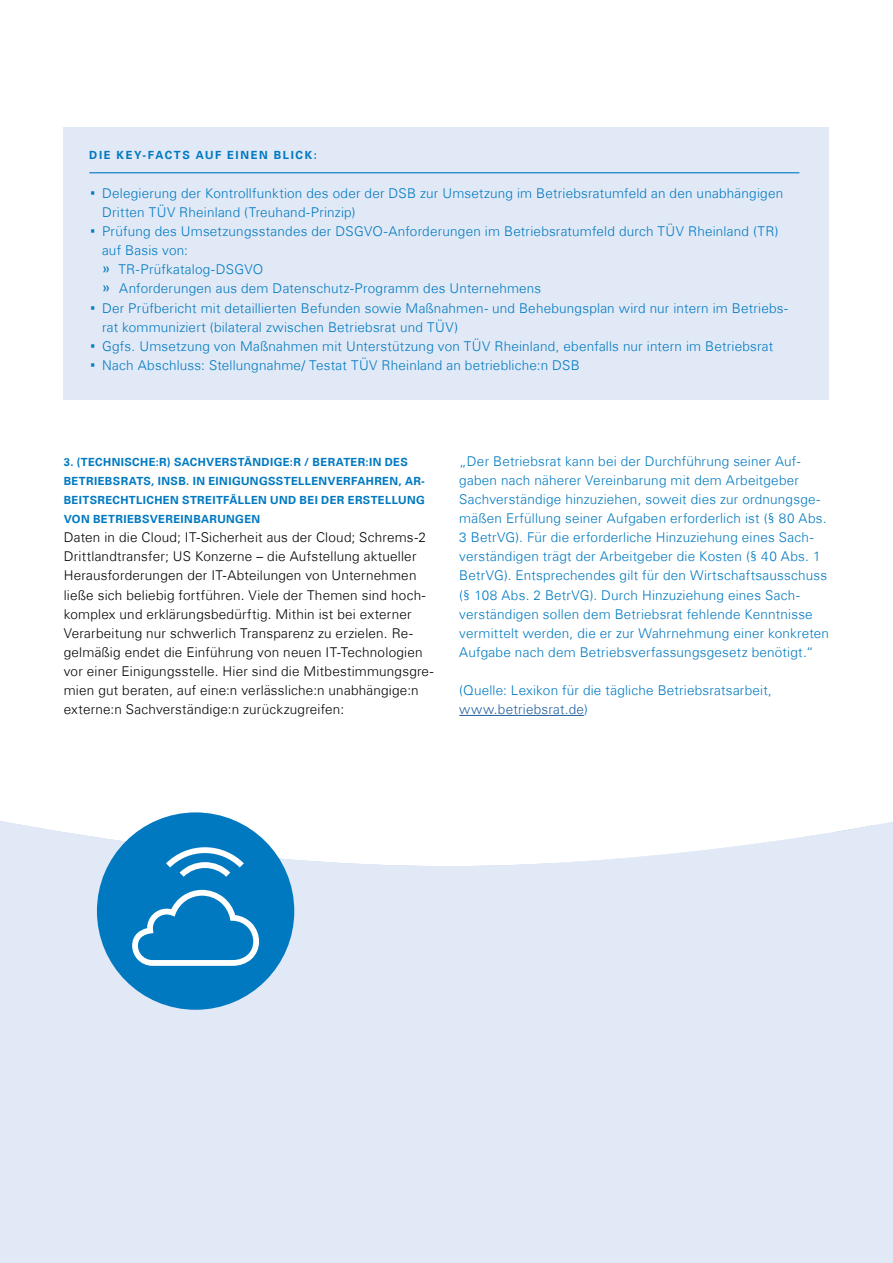
<style>
.page{position:relative;width:893px;height:1263px;background:#fff}
.page>*{position:absolute;margin:0;border:0;box-sizing:border-box;transform-origin:0 0}
.t1{font:300 13.5px/19.2px "Univers Com 45";letter-spacing:.015em;color:#0079c1}
.t2{font:300 13.5px/19.2px "Univers Com 45";letter-spacing:.015em;color:#000}
.t3{font:700 11.25px/19.2px "Univers Com 65";letter-spacing:.035em;color:#0079c1}
.t4{font:700 11.25px "Univers Com 65";letter-spacing:.145em;color:#0079c1}
.s1{font-family:"Univers Com 55 Roman";font-weight:400;font-size:27px}
.s2{font-family:"Univers Com 55 Roman";font-weight:400;font-size:15px}
.s3{color:#215e9e}
</style>
<div class="page">
<div style="left:64px;top:128px;width:765px;height:272px;background:#e1e9f6"></div>
<hr style="left:89px;top:172px;width:710px;height:1px;background:#0079c1">
<hr style="left:459px;top:715px;width:125px;height:1px;background:#215e9e">
<div style="left:0;top:820px;width:893px;height:443px;background:#e1e9f6"></div>
<div style="left:97px;top:812px;width:197px;height:198px;background:#0079c1;border-radius:50%"></div>
<svg style="left:132px;top:890px;width:127px;height:76px"></svg>
<svg style="left:166px;top:847px;width:78px;height:30px"></svg>
<p class="t4" style="left:89px;top:149px;width:229px">DIE KEY-FACTS AUF EINEN BLICK:</p>
<p class="t1" style="left:89px;top:183px;width:695px"><span class="s1">·</span> Delegierung der Kontrollfunktion des oder der DSB zur Umsetzung im Betriebsratumfeld an den unabhängigen</p>
<p class="t1" style="left:102px;top:202px;width:255px">Dritten TÜV Rheinland (Treuhand-Prinzip)</p>
<p class="t1" style="left:89px;top:222px;width:691px"><span class="s1">·</span> Prüfung des Umsetzungsstandes der DSGVO-Anforderungen im Betriebsratumfeld durch TÜV Rheinland (TR)</p>
<p class="t1" style="left:102px;top:241px;width:87px">auf Basis von:</p>
<p class="t1" style="left:102px;top:260px;width:163px"><span class="s2">»</span> TR-Prüfkatalog-DSGVO</p>
<p class="t1" style="left:102px;top:279px;width:441px"><span class="s2">»</span> Anforderungen aus dem Datenschutz-Programm des Unternehmens</p>
<p class="t1" style="left:89px;top:298px;width:700px"><span class="s1">·</span> Der Prüfbericht mit detaillierten Befunden sowie Maßnahmen- und Behebungsplan wird nur intern im Betriebs-</p>
<p class="t1" style="left:102px;top:317px;width:358px">rat kommuniziert (bilateral zwischen Betriebsrat und TÜV)</p>
<p class="t1" style="left:89px;top:336px;width:685px"><span class="s1">·</span> Ggfs. Umsetzung von Maßnahmen mit Unterstützung von TÜV Rheinland, ebenfalls nur intern im Betriebsrat</p>
<p class="t1" style="left:89px;top:356px;width:492px"><span class="s1">·</span> Nach Abschluss: Stellungnahme/ Testat TÜV Rheinland an betriebliche:n DSB</p>
<p class="t3" style="left:64px;top:452px;width:363px">3. (TECHNISCHE:R) SACHVERSTÄNDIGE:R / BERATER:IN DES BETRIEBSRATS, INSB. IN EINIGUNGSSTELLENVERFAHREN, AR-BEITSRECHTLICHEN STREITFÄLLEN UND BEI DER ERSTELLUNG VON BETRIEBSVEREINBARUNGEN</p>
<p class="t2" style="left:64px;top:528px;width:371px">Daten in die Cloud; IT-Sicherheit aus der Cloud; Schrems-2<br>Drittlandtransfer; US Konzerne – die Aufstellung aktueller Herausforderungen der IT-Abteilungen von Unternehmen ließe sich beliebig fortführen. Viele der Themen sind hoch&shy;komplex und erklärungsbedürftig. Mithin ist bei externer Verarbeitung nur schwerlich Transparenz zu erzielen. Re&shy;gelmäßig endet die Einführung von neuen IT-Technologien vor einer Einigungsstelle. Hier sind die Mitbestimmungsgre&shy;mien gut beraten, auf eine:n verlässliche:n unabhängige:n externe:n Sachverständige:n zurückzugreifen:</p>
<p class="t1" style="left:459px;top:451px;width:371px">„Der Betriebsrat kann bei der Durchführung seiner Auf&shy;gaben nach näherer Vereinbarung mit dem Arbeitgeber Sachverständige hinzuziehen, soweit dies zur ordnungsge&shy;mäßen Erfüllung seiner Aufgaben erforderlich ist (§ 80 Abs.<br>3 BetrVG). Für die erforderliche Hinzuziehung eines Sach&shy;verständigen trägt der Arbeitgeber die Kosten (§ 40 Abs. 1<br>BetrVG). Entsprechendes gilt für den Wirtschaftsausschuss (§ 108 Abs. 2 BetrVG). Durch Hinzuziehung eines Sach&shy;verständigen sollen dem Betriebsrat fehlende Kenntnisse vermittelt werden, die er zur Wahrnehmung einer konkreten Aufgabe nach dem Betriebsverfassungsgesetz benötigt.“</p>
<p class="t1" style="left:459px;top:681px;width:314px">(Quelle: Lexikon für die tägliche Betriebsratsarbeit, <span class="s3">www.betriebsrat.de</span>)</p>
</div>
